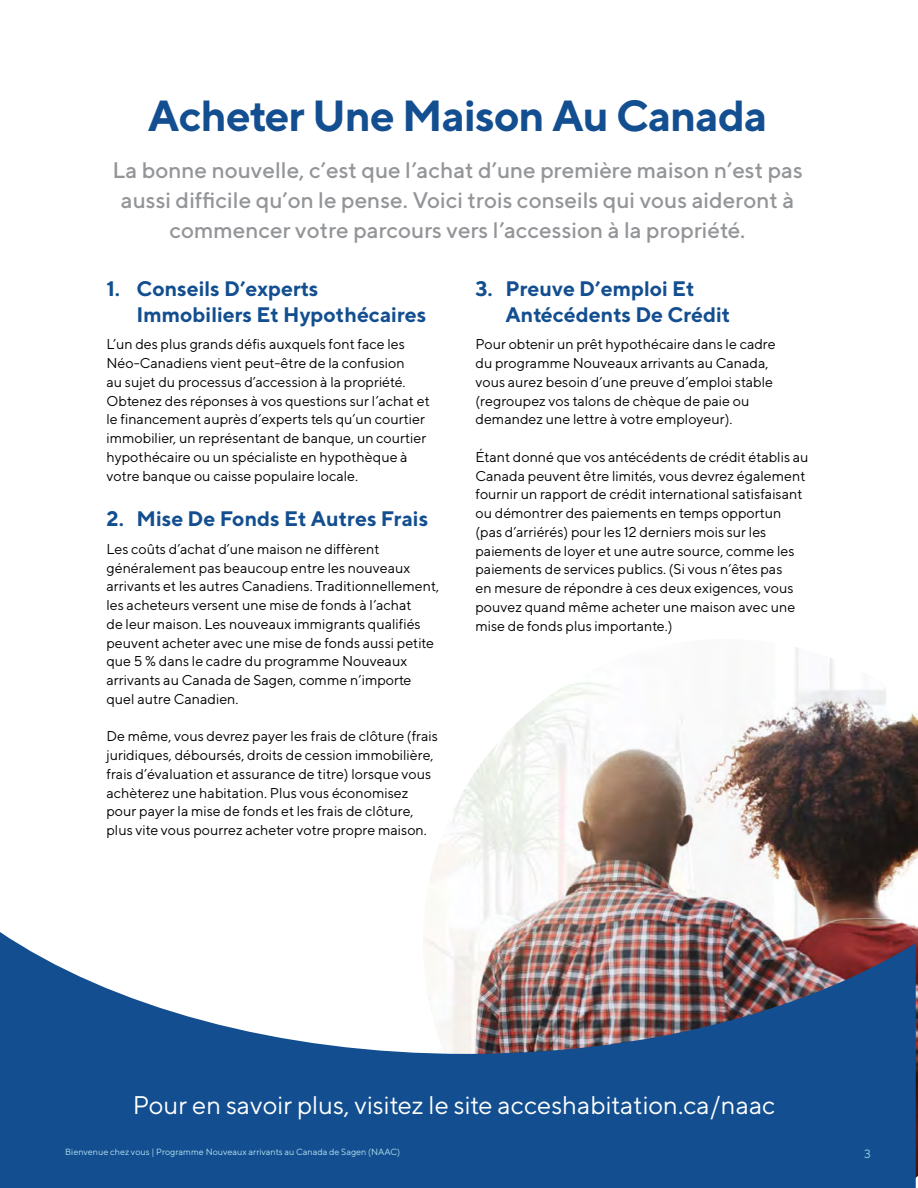
<style>
.page{position:relative;width:918px;height:1188px;background:#fff}
.page>*{position:absolute;margin:0;border:0;box-sizing:border-box;transform-origin:0 0}
.t1{font:700 43.5px "TT Norms";letter-spacing:-.02em;color:#134f90}
.t2{font:25.5px "TT Norms";color:#fff}
.t3{font:500 22.5px/30px "TT Norms";color:#939598;text-align:center}
.t4{font:700 21px/25.2px "TT Norms";color:#134f90}
.t5{font:14.25px/18.8px "TT Norms";color:#000}
.t6{font:12px "TT Norms";color:#95d5e9}
.t7{font:9px "TT Norms";color:#b4e0ee}
</style>
<div class="page">
<img style="left:429px;top:647px;width:489px;height:531px">
<svg style="left:0;top:932px;width:916px;height:256px;fill:#134f90"></svg>
<h1 class="t1" style="left:148px;top:88px;width:621px">Acheter Une Maison Au Canada</h1>
<h3 class="t3" style="left:112px;top:155px;width:692px">La bonne nouvelle, c’est que l’achat d’une première maison n’est pas aussi difficile qu’on le pense. Voici trois conseils qui vous aideront à commencer votre parcours vers l’accession à la propriété.</h3>
<h3 class="t4" style="left:137px;top:276px;width:291px;text-indent:-30px">1. Conseils D’experts<br>Immobiliers Et Hypothécaires</h3>
<p class="t5" style="left:106px;top:335px;width:325px">L’un des plus grands défis auxquels font face les Néo-Canadiens vient peut-être de la confusion<br>au sujet du processus d’accession à la propriété.<br>Obtenez des réponses à vos questions sur l’achat et le financement auprès d’experts tels qu’un courtier immobilier, un représentant de banque, un courtier hypothécaire ou un spécialiste en hypothèque à votre banque ou caisse populaire locale.</p>
<h3 class="t4" style="left:106px;top:506px;width:323px">2. Mise De Fonds Et Autres Frais</h3>
<p class="t5" style="left:106px;top:539px;width:334px">Les coûts d’achat d’une maison ne diffèrent généralement pas beaucoup entre les nouveaux arrivants et les autres Canadiens. Traditionnellement, les acheteurs versent une mise de fonds à l’achat<br>de leur maison. Les nouveaux immigrants qualifiés peuvent acheter avec une mise de fonds aussi petite que 5 % dans le cadre du programme Nouveaux arrivants au Canada de Sagen, comme n’importe quel autre Canadien.</p>
<p class="t5" style="left:106px;top:727px;width:333px">De même, vous devrez payer les frais de clôture (frais juridiques, déboursés, droits de cession immobilière, frais d’évaluation et assurance de titre) lorsque vous achèterez une habitation. Plus vous économisez pour payer la mise de fonds et les frais de clôture, plus vite vous pourrez acheter votre propre maison.</p>
<h3 class="t4" style="left:506px;top:276px;width:226px;text-indent:-30px">3. Preuve D’emploi Et<br>Antécédents De Crédit</h3>
<p class="t5" style="left:476px;top:335px;width:302px">Pour obtenir un prêt hypothécaire dans le cadre du programme Nouveaux arrivants au Canada, vous aurez besoin d’une preuve d’emploi stable (regroupez vos talons de chèque de paie ou demandez une lettre à votre employeur).</p>
<p class="t5" style="left:476px;top:447px;width:335px">Étant donné que vos antécédents de crédit établis au Canada peuvent être limités, vous devrez également fournir un rapport de crédit international satisfaisant ou démontrer des paiements en temps opportun (pas d’arriérés) pour les 12 derniers mois sur les paiements de loyer et une autre source, comme les paiements de services publics. (Si vous n’êtes pas<br>en mesure de répondre à ces deux exigences, vous pouvez quand même acheter une maison avec une mise de fonds plus importante.)</p>
<h2 class="t2" style="left:133px;top:1090px;width:644px">Pour en savoir plus, visitez le site acceshabitation.ca/naac</h2>
<p class="t7" style="left:65px;top:1146px;width:336px">Bienvenue chez vous | Programme Nouveaux arrivants au Canada de Sagen (NAAC)</p>
<p class="t6" style="left:864px;top:1146px;width:8px">3</p>
</div>
